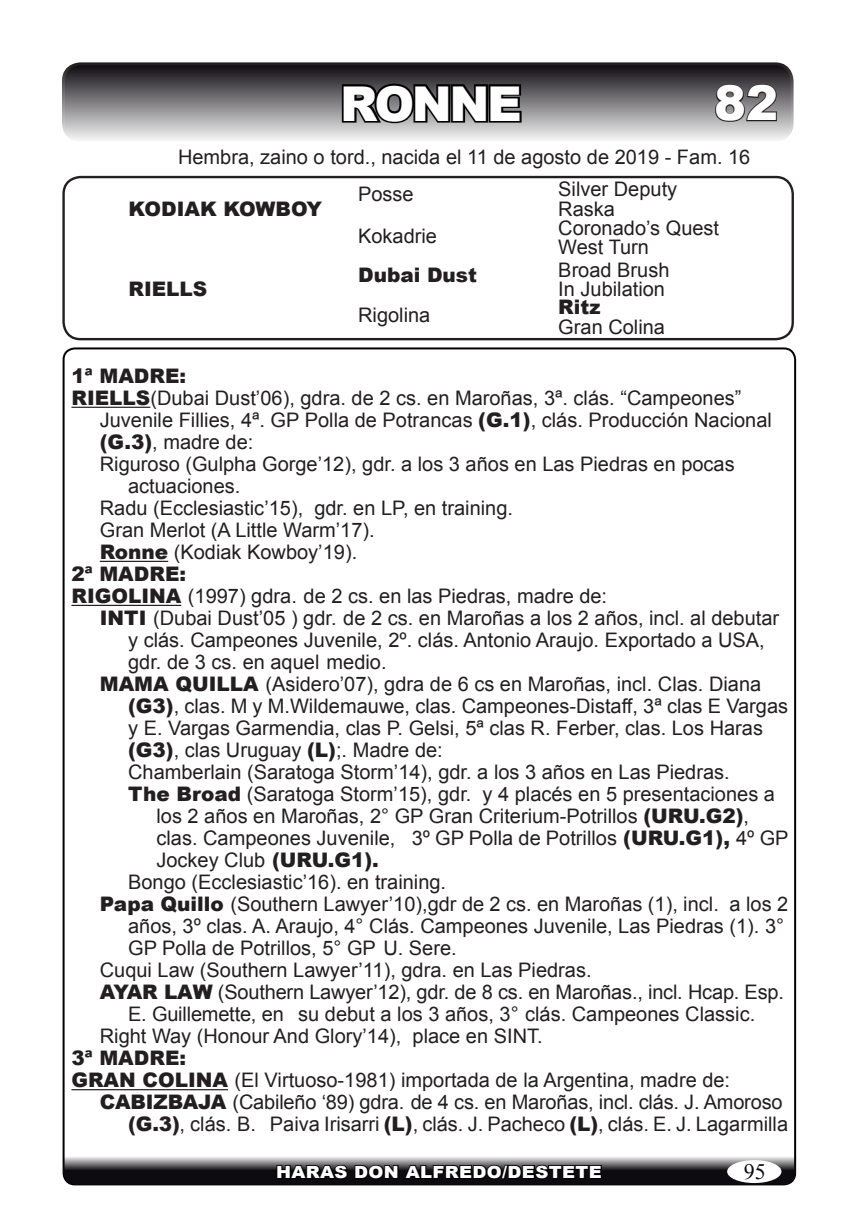
<style>
.page{position:relative;width:862px;height:1231px;background:#fff}
.page>*{position:absolute;margin:0;border:0;box-sizing:border-box;transform-origin:0 0}
.t1{font:900 48px "Arial";letter-spacing:-.05em;color:#fff}
.t2{font:22px "Times New Roman";color:#0e0b10}
.t3{font:20px "Arial";color:#231f20}
.t4{font:900 20px "Arial";color:#231f20}
.t5{font:900 16.8px "Arial";letter-spacing:.02em;color:#fff;scale:1.08 1}
.s1{font-weight:900}
</style>
<div class="page">
<svg style="left:391px;top:1149px;width:74px;height:39px"></svg>
<div style="left:64px;top:348px;width:731px;height:836px;background:#fff;border-radius:11px"></div>
<div style="left:62px;top:176px;width:732px;height:164px;border:2px solid #231f20;border-radius:17px"></div>
<div style="left:63px;top:64px;width:729px;height:76px;background:linear-gradient(to bottom,#0c090e,#efefef);border-radius:17px"></div>
<div style="left:62px;top:62px;width:731px;height:80px;border:3px solid #231f20;border-radius:17px"></div>
<svg style="left:63px;top:1155px;width:733px;height:29px;background:#626064"></svg>
<svg style="left:777px;top:1155px;width:19px;height:15px"></svg>
<svg style="left:63px;top:1155px;width:19px;height:15px"></svg>
<div style="left:727px;top:1159px;width:54px;height:23px;background:#fff;border-radius:50%"></div>
<svg style="left:340px;top:81px;width:183px;height:45px;background:#474648"></svg>
<svg style="left:714px;top:83px;width:64px;height:40px;background:#686668"></svg>
<hr style="left:71px;top:406px;width:79px;height:2px;background:#231f20">
<hr style="left:100px;top:560px;width:68px;height:2px;background:#231f20">
<hr style="left:71px;top:604px;width:110px;height:2px;background:#231f20">
<hr style="left:71px;top:1088px;width:157px;height:2px;background:#231f20">
<svg style="left:275px;top:1162px;width:328px;height:18px;background:#1f1e20"></svg>
<h1 class="t1" style="left:340px;top:69px;width:183px">RONNE</h1>
<h1 class="t1" style="left:714px;top:68px;width:66px">82</h1>
<p class="t3" style="left:178px;top:144px;width:574px">Hembra, zaino o tord., nacida el 11 de agosto de 2019 - Fam. 16</p>
<p class="t4" style="left:128px;top:194px;width:195px">KODIAK KOWBOY</p>
<p class="t4" style="left:128px;top:274px;width:80px">RIELLS</p>
<p class="t3" style="left:358px;top:181px;width:57px">Posse</p>
<p class="t3" style="left:358px;top:223px;width:80px">Kokadrie</p>
<p class="t4" style="left:358px;top:260px;width:120px">Dubai Dust</p>
<p class="t3" style="left:358px;top:302px;width:74px">Rigolina</p>
<p class="t3" style="left:558px;top:176px;width:120px">Silver Deputy</p>
<p class="t3" style="left:558px;top:195px;width:58px">Raska</p>
<p class="t3" style="left:558px;top:215px;width:162px">Coronado’s Quest</p>
<p class="t3" style="left:558px;top:234px;width:92px">West Turn</p>
<p class="t3" style="left:558px;top:256px;width:113px">Broad Brush</p>
<p class="t3" style="left:558px;top:275px;width:108px">In Jubilation</p>
<p class="t4" style="left:558px;top:293px;width:44px">Ritz</p>
<p class="t3" style="left:558px;top:313px;width:108px">Gran Colina</p>
<p class="t4" style="left:71px;top:361px;width:116px">1ª MADRE:</p>
<p class="t3" style="left:71px;top:384px;width:671px"><span class="s1">RIELLS</span>(Dubai Dust’06), gdra. de 2 cs. en Maroñas, 3ª. clás. “Campeones”</p>
<p class="t3" style="left:100px;top:406px;width:673px">Juvenile Fillies, 4ª. GP Polla de Potrancas <span class="s1">(G.1)</span>, clás. Producción Nacional</p>
<p class="t3" style="left:100px;top:428px;width:155px"><span class="s1">(G.3)</span>, madre de:</p>
<p class="t3" style="left:100px;top:450px;width:636px">Riguroso (Gulpha Gorge’12), gdr. a los 3 años en Las Piedras en pocas</p>
<p class="t3" style="left:128px;top:472px;width:114px">actuaciones.</p>
<p class="t3" style="left:100px;top:494px;width:415px">Radu (Ecclesiastic’15), gdr. en LP, en training.</p>
<p class="t3" style="left:100px;top:516px;width:276px">Gran Merlot (A Little Warm’17).</p>
<p class="t3" style="left:100px;top:538px;width:259px"><span class="s1">Ronne</span> (Kodiak Kowboy’19).</p>
<p class="t4" style="left:71px;top:559px;width:116px">2ª MADRE:</p>
<p class="t3" style="left:71px;top:582px;width:537px"><span class="s1">RIGOLINA</span> (1997) gdra. de 2 cs. en las Piedras, madre de:</p>
<p class="t3" style="left:100px;top:604px;width:681px"><span class="s1">INTI</span> (Dubai Dust’05 ) gdr. de 2 cs. en Maroñas a los 2 años, incl. al debutar</p>
<p class="t3" style="left:128px;top:626px;width:638px">y clás. Campeones Juvenile, 2º. clás. Antonio Araujo. Exportado a USA,</p>
<p class="t3" style="left:128px;top:648px;width:260px">gdr. de 3 cs. en aquel medio.</p>
<p class="t3" style="left:100px;top:670px;width:663px"><span class="s1">MAMA QUILLA</span> (Asidero’07), gdra de 6 cs en Maroñas, incl. Clas. Diana</p>
<p class="t3" style="left:128px;top:692px;width:661px"><span class="s1">(G3)</span>, clas. M y M.Wildemauwe, clas. Campeones-Distaff, 3ª clas E Vargas</p>
<p class="t3" style="left:128px;top:714px;width:636px">y E. Vargas Garmendia, clas P. Gelsi, 5ª clas R. Ferber, clas. Los Haras</p>
<p class="t3" style="left:128px;top:736px;width:316px"><span class="s1">(G3)</span>, clas Uruguay <span class="s1">(L)</span>;. Madre de:</p>
<p class="t3" style="left:128px;top:758px;width:603px">Chamberlain (Saratoga Storm’14), gdr. a los 3 años en Las Piedras.</p>
<p class="t3" style="left:128px;top:780px;width:648px"><span class="s1">The Broad</span> (Saratoga Storm’15), gdr. y 4 placés en 5 presentaciones a</p>
<p class="t3" style="left:156px;top:802px;width:594px">los 2 años en Maroñas, 2° GP Gran Criterium-Potrillos <span class="s1">(URU.G2)</span>,</p>
<p class="t3" style="left:156px;top:824px;width:633px">clas. Campeones Juvenile, 3º GP Polla de Potrillos <span class="s1">(URU.G1),</span> 4º GP</p>
<p class="t3" style="left:156px;top:846px;width:224px">Jockey Club <span class="s1">(URU.G1).</span></p>
<p class="t3" style="left:128px;top:868px;width:319px">Bongo (Ecclesiastic’16). en training.</p>
<p class="t3" style="left:100px;top:890px;width:690px"><span class="s1">Papa Quillo</span> (Southern Lawyer’10),gdr de 2 cs. en Maroñas (1), incl. a los 2</p>
<p class="t3" style="left:128px;top:912px;width:657px">años, 3º clas. A. Araujo, 4° Clás. Campeones Juvenile, Las Piedras (1). 3°</p>
<p class="t3" style="left:128px;top:934px;width:330px">GP Polla de Potrillos, 5° GP U. Sere.</p>
<p class="t3" style="left:100px;top:956px;width:493px">Cuqui Law (Southern Lawyer’11), gdra. en Las Piedras.</p>
<p class="t3" style="left:100px;top:978px;width:686px"><span class="s1">AYAR LAW</span> (Southern Lawyer’12), gdr. de 8 cs. en Maroñas., incl. Hcap. Esp.</p>
<p class="t3" style="left:128px;top:1000px;width:628px">E. Guillemette, en su debut a los 3 años, 3° clás. Campeones Classic.</p>
<p class="t3" style="left:100px;top:1022px;width:444px">Right Way (Honour And Glory’14), place en SINT.</p>
<p class="t4" style="left:71px;top:1043px;width:116px">3ª MADRE:</p>
<p class="t3" style="left:71px;top:1066px;width:660px"><span class="s1">GRAN COLINA</span> (El Virtuoso-1981) importada de la Argentina, madre de:</p>
<p class="t3" style="left:100px;top:1088px;width:684px"><span class="s1">CABIZBAJA</span> (Cabileño ‘89) gdra. de 4 cs. en Maroñas, incl. clás. J. Amoroso</p>
<p class="t3" style="left:128px;top:1110px;width:661px"><span class="s1">(G.3)</span>, clás. B. Paiva Irisarri <span class="s1">(L)</span>, clás. J. Pacheco <span class="s1">(L)</span>, clás. E. J. Lagarmilla</p>
<p class="t5" style="left:276px;top:1159px;width:303px">HARAS DON ALFREDO/DESTETE</p>
<p class="t2" style="left:744px;top:1156px;width:23px">95</p>
</div>
